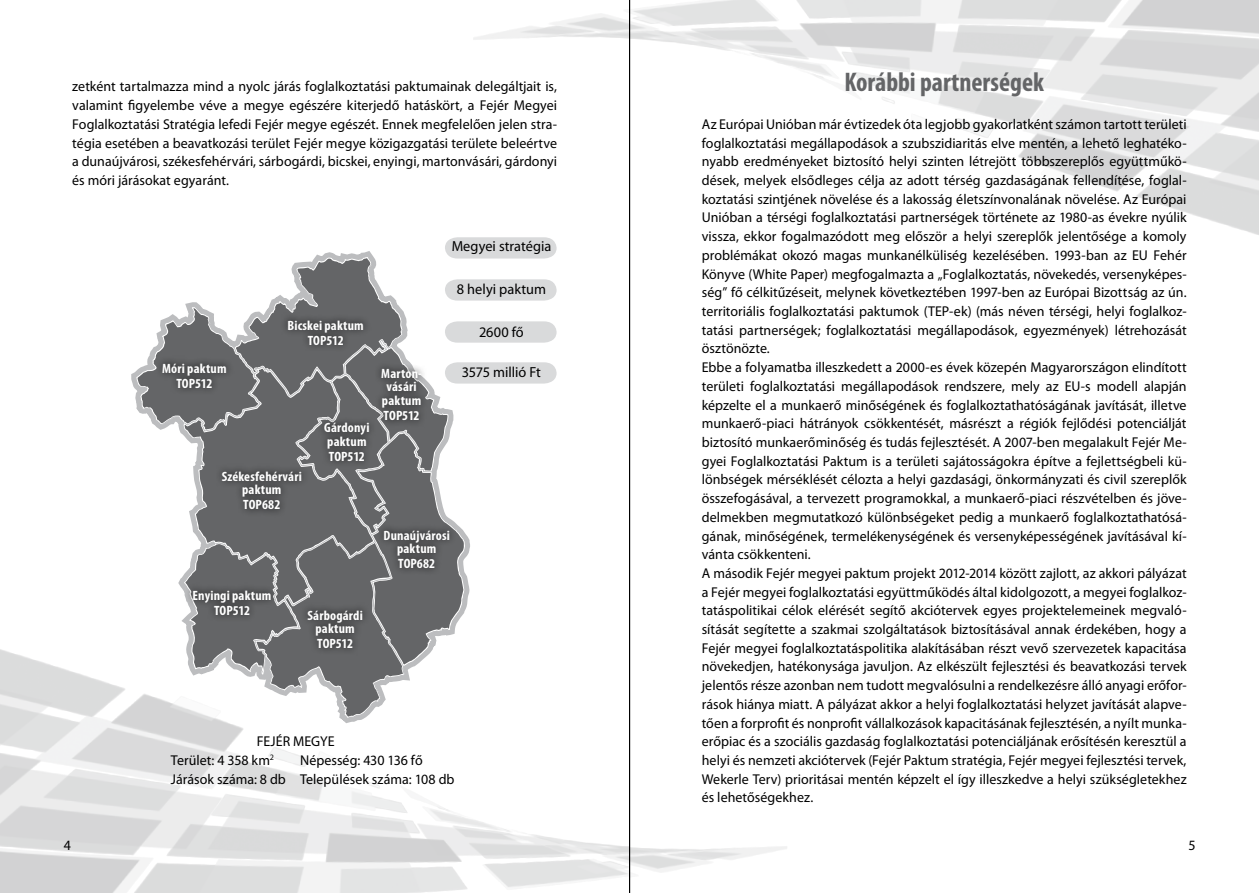
<style>
.page{position:relative;width:1259px;height:893px;background:#fff}
.page>*{position:absolute;margin:0;border:0;box-sizing:border-box;transform-origin:0 0}
.t1{font:700 condensed 27px "Myriad Pro";color:#646567}
.t2{font:14.7px "Myriad Pro";color:#000}
.t3{font:14.25px/18.8px "Myriad Pro";color:#000}
.t4{font:700 condensed 13.5px/13.5px "Myriad Pro";letter-spacing:.01em;color:#fff;text-align:center;scale:1.04 1}
</style>
<div class="page">
<img style="left:473px;top:0;width:786px;height:271px">
<img style="left:0;top:614px;width:787px;height:279px">
<hr style="left:629px;top:0;width:1px;height:893px;background:#000">
<svg style="left:124px;top:372px;width:11px;height:356px"></svg>
<svg style="left:135px;top:237px;width:421px;height:514px"></svg>
<svg style="left:135px;top:255px;width:331px;height:464px"></svg>
<div style="left:373px;top:361px;width:108px;height:95px;background:#000;opacity:.75"></div>
<div style="left:280px;top:312px;width:130px;height:67px;background:#000;opacity:.75"></div>
<div style="left:185px;top:582px;width:149px;height:61px;background:#000;opacity:.75"></div>
<div style="left:299px;top:602px;width:149px;height:82px;background:#000;opacity:.75"></div>
<div style="left:316px;top:415px;width:149px;height:73px;background:#000;opacity:.75"></div>
<div style="left:214px;top:463px;width:166px;height:82px;background:#000;opacity:.75"></div>
<div style="left:376px;top:522px;width:166px;height:79px;background:#000;opacity:.75"></div>
<div style="left:155px;top:355px;width:149px;height:61px;background:#000;opacity:.75"></div>
<p class="t3" style="left:72px;top:77px;width:486px;text-align:justify">zetként tartalmazza mind a nyolc járás foglalkoztatási paktumainak delegáltjait is, valamint figyelembe véve a megye egészére kiterjedő hatáskört, a Fejér Megyei Foglalkoztatási Stratégia lefedi Fejér megye egészét. Ennek megfelelően jelen stra&shy;tégia esetében a beavatkozási terület Fejér megye közigazgatási területe beleértve a dunaújvárosi, székesfehérvári, sárbogárdi, bicskei, enyingi, martonvásári, gárdonyi és móri járásokat egyaránt.</p>
<h1 class="t1" style="left:844px;top:66px;width:201px">Korábbi partnerségek</h1>
<p class="t3" style="left:702px;top:114px;width:486px">Az Európai Unióban már évtizedek óta legjobb gyakorlatként számon tartott területi foglalkoztatási megállapodások a szubszidiaritás elve mentén, a lehető leghatéko&shy;nyabb eredményeket biztosító helyi szinten létrejött többszereplős együttműkö&shy;dések, melyek elsődleges célja az adott térség gazdaságának fellendítése, foglal&shy;koztatási szintjének növelése és a lakosság életszínvonalának növelése. Az Európai Unióban a térségi foglalkoztatási partnerségek története az 1980-as évekre nyúlik vissza, ekkor fogalmazódott meg először a helyi szereplők jelentősége a komoly problémákat okozó magas munkanélküliség kezelésében. 1993-ban az EU Fehér Könyve (White Paper) megfogalmazta a „Foglalkoztatás, növekedés, versenyképes&shy;ség” fő célkitűzéseit, melynek következtében 1997-ben az Európai Bizottság az ún. territoriális foglalkoztatási paktumok (TEP-ek) (más néven térségi, helyi foglalkoz&shy;tatási partnerségek; foglalkoztatási megállapodások, egyezmények) létrehozását ösztönözte.<br>Ebbe a folyamatba illeszkedett a 2000-es évek közepén Magyarországon elindított területi foglalkoztatási megállapodások rendszere, mely az EU-s modell alapján képzelte el a munkaerő minőségének és foglalkoztathatóságának javítását, illetve munkaerő-piaci hátrányok csökkentését, másrészt a régiók fejlődési potenciálját biztosító munkaerőminőség és tudás fejlesztését. A 2007-ben megalakult Fejér Me&shy;gyei Foglalkoztatási Paktum is a területi sajátosságokra építve a fejlettségbeli kü&shy;lönbségek mérséklését célozta a helyi gazdasági, önkormányzati és civil szereplők összefogásával, a tervezett programokkal, a munkaerő-piaci részvételben és jöve&shy;delmekben megmutatkozó különbségeket pedig a munkaerő foglalkoztathatósá&shy;gának, minőségének, termelékenységének és versenyképességének javításával kí&shy;vánta csökkenteni.<br>A második Fejér megyei paktum projekt 2012-2014 között zajlott, az akkori pályázat a Fejér megyei foglalkoztatási együttműködés által kidolgozott, a megyei foglalkoz&shy;tatáspolitikai célok elérését segítő akciótervek egyes projektelemeinek megvaló&shy;sítását segítette a szakmai szolgáltatások biztosításával annak érdekében, hogy a Fejér megyei foglalkoztatáspolitika alakításában részt vevő szervezetek kapacitása növekedjen, hatékonysága javuljon. Az elkészült fejlesztési és beavatkozási tervek jelentős része azonban nem tudott megvalósulni a rendelkezésre álló anyagi erőfor&shy;rások hiánya miatt. A pályázat akkor a helyi foglalkoztatási helyzet javítását alapve&shy;tően a forprofit és nonprofit vállalkozások kapacitásának fejlesztésén, a nyílt munka&shy;erőpiac és a szociális gazdaság foglalkoztatási potenciáljának erősítésén keresztül a helyi és nemzeti akciótervek (Fejér Paktum stratégia, Fejér megyei fejlesztési tervek, Wekerle Terv) prioritásai mentén képzelt el így illeszkedve a helyi szükségletekhez és lehetőségekhez.</p>
<p class="t2" style="left:452px;top:237px;width:101px">Megyei stratégia</p>
<p class="t2" style="left:457px;top:280px;width:91px">8 helyi paktum</p>
<p class="t4" style="left:287px;top:318px;width:75px;line-height:15px">Bicskei paktum<br>TOP512</p>
<p class="t2" style="left:479px;top:323px;width:46px">2600 fő</p>
<p class="t4" style="left:162px;top:360px;width:63px;line-height:15px">Móri paktum<br>TOP512</p>
<p class="t2" style="left:462px;top:363px;width:81px">3575 millió Ft</p>
<p class="t4" style="left:381px;top:366px;width:41px">Marton&shy;vásári paktum</p>
<p class="t4" style="left:384px;top:408px;width:36px">TOP512</p>
<p class="t4" style="left:324px;top:421px;width:45px;text-align:left">Gárdonyi paktum</p>
<p class="t4" style="left:329px;top:449px;width:36px">TOP512</p>
<p class="t4" style="left:222px;top:469px;width:78px">Székesfehérvári paktum</p>
<p class="t4" style="left:243px;top:498px;width:37px">TOP682</p>
<p class="t4" style="left:383px;top:528px;width:65px">Dunaújvárosi paktum</p>
<p class="t4" style="left:398px;top:556px;width:37px">TOP682</p>
<p class="t4" style="left:193px;top:587px;width:77px;line-height:15px">Enyingi paktum<br>TOP512</p>
<p class="t4" style="left:307px;top:608px;width:55px">Sárbogárdi paktum</p>
<p class="t4" style="left:317px;top:637px;width:36px">TOP512</p>
<p class="t3" style="left:257px;top:732px;width:46px">Fej ér meg</p>
<p class="t3" style="left:320px;top:732px;width:14px">ye</p>
<p class="t3" style="left:171px;top:751px;width:105px">Terület: 4 358 km<sup>2</sup></p>
<p class="t3" style="left:171px;top:751px;width:285px;text-indent:129px">Népesség: 430 136 fő<br>Járások száma: 8 db Települések száma: 108 db</p>
<p class="t3" style="left:64px;top:836px;width:9px">4</p>
<p class="t3" style="left:1188px;top:836px;width:9px">5</p>
</div>
